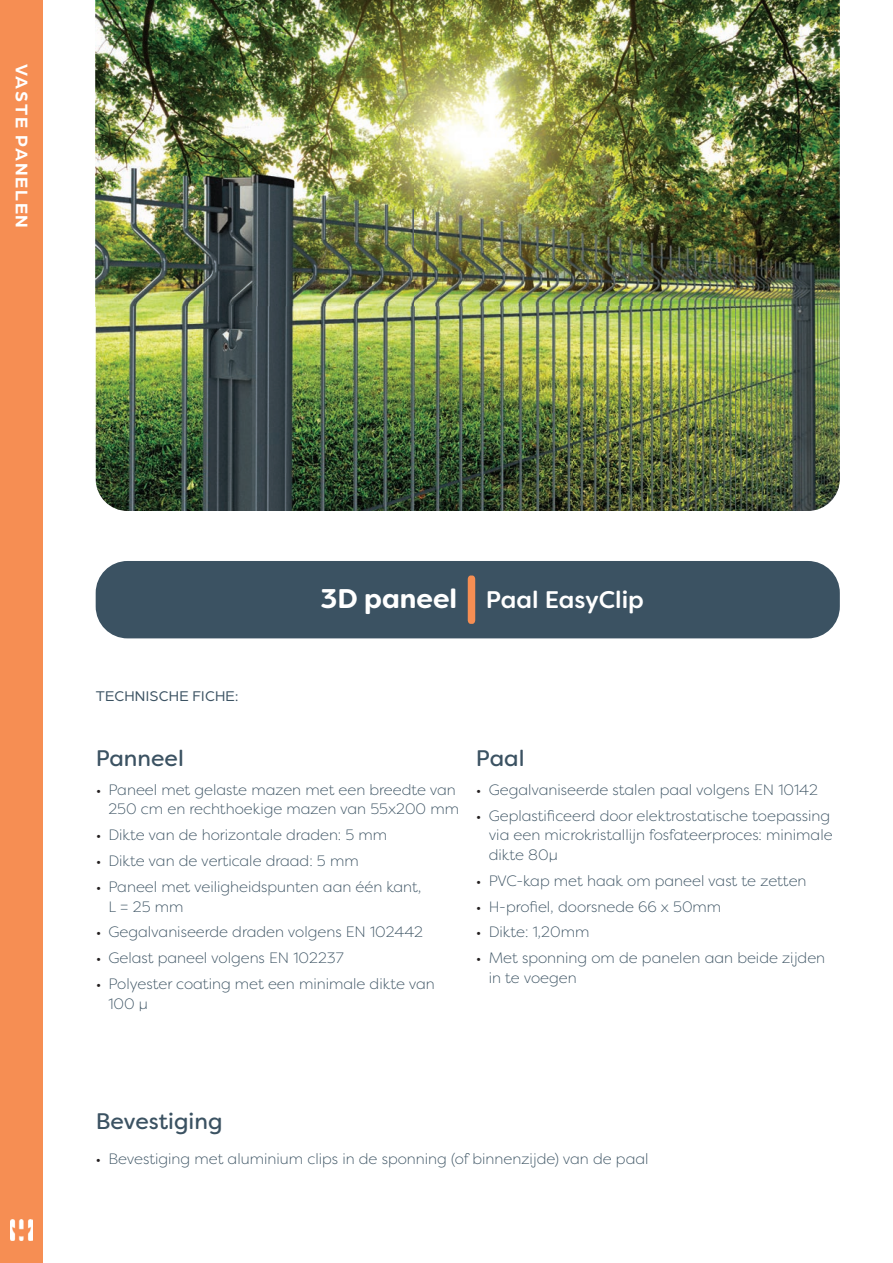
<style>
.page{position:relative;width:893px;height:1263px;background:#fff}
.page>*{position:absolute;margin:0;border:0;box-sizing:border-box;transform-origin:0 0}
.t1{font:500 24px "Filson Soft";color:#fff}
.t2{font:22.5px "Filson Soft";color:#3b5262}
.t3{font:700 18px "Arboria";letter-spacing:.1em;color:#fff}
.t4{font:300 15px/19.5px "Filson Pro";color:#3b5262}
.t5{font:15px "Arboria";letter-spacing:.02em;color:#3b5262}
.s1{font-weight:700;font-size:27px}
.s2{color:#231f20}
</style>
<div class="page">
<div style="left:96px;top:561px;width:744px;height:77px;background:#3b5262;border-radius:32px"></div>
<svg style="left:468px;top:575px;width:7px;height:49px"></svg>
<div style="left:0;top:0;width:43px;height:1263px;background:#f68e53"></div>
<img style="left:10px;top:1220px;width:22px;height:20px">
<img style="left:96px;top:0;width:744px;height:511px">
<p class="t3" style="left:34px;top:64px;width:165px;rotate:90deg">VASTE PANELEN</p>
<p class="t5" style="left:96px;top:686px;width:144px">TECHNISCHE FICHE:</p>
<h2 class="t2" style="left:96px;top:743px;width:90px">Panneel</h2>
<h1 class="t1" style="left:321px;top:584px;width:325px"><span class="s1">3D paneel</span> Paal EasyClip</h1>
<h2 class="t2" style="left:476px;top:743px;width:50px">Paal</h2>
<p class="t4" style="left:96px;top:780px;width:365px;text-align:right"><span class="s2">•</span> Paneel met gelaste mazen met een breedte van<br>250 cm en rechthoekige mazen van 55x200 mm</p>
<p class="t4" style="left:96px;top:825px;width:293px"><span class="s2">•</span> Dikte van de horizontale draden: 5 mm</p>
<p class="t4" style="left:96px;top:851px;width:264px"><span class="s2">•</span> Dikte van de verticale draad: 5 mm</p>
<p class="t4" style="left:108px;top:877px;width:315px;text-indent:-13px"><span class="s2">•</span> Paneel met veiligheidspunten aan één kant,<br>L = 25 mm</p>
<p class="t4" style="left:96px;top:922px;width:329px"><span class="s2">•</span> Gegalvaniseerde draden volgens EN 102442</p>
<p class="t4" style="left:96px;top:948px;width:249px"><span class="s2">•</span> Gelast paneel volgens EN 102237</p>
<p class="t4" style="left:108px;top:974px;width:328px;text-indent:-13px"><span class="s2">•</span> Polyester coating met een minimale dikte van<br>100 μ</p>
<p class="t4" style="left:476px;top:780px;width:343px"><span class="s2">•</span> Gegalvaniseerde stalen paal volgens EN 10142</p>
<p class="t4" style="left:489px;top:805px;width:345px;text-indent:-13px"><span class="s2">•</span> Geplastificeerd door elektrostatische toepassing via een microkristallijn fosfateerproces: minimale dikte 80μ</p>
<p class="t4" style="left:476px;top:870px;width:332px"><span class="s2">•</span> PVC-kap met haak om paneel vast te zetten</p>
<p class="t4" style="left:476px;top:896px;width:247px"><span class="s2">•</span> H-profiel, doorsnede 66 x 50mm</p>
<p class="t4" style="left:476px;top:922px;width:115px"><span class="s2">•</span> Dikte: 1,20mm</p>
<p class="t4" style="left:489px;top:948px;width:338px;text-indent:-13px"><span class="s2">•</span> Met sponning om de panelen aan beide zijden in te voegen</p>
<h2 class="t2" style="left:96px;top:1106px;width:128px">Bevestiging</h2>
<p class="t4" style="left:96px;top:1149px;width:554px"><span class="s2">•</span> Bevestiging met aluminium clips in de sponning (of binnenzijde) van de paal</p>
</div>
